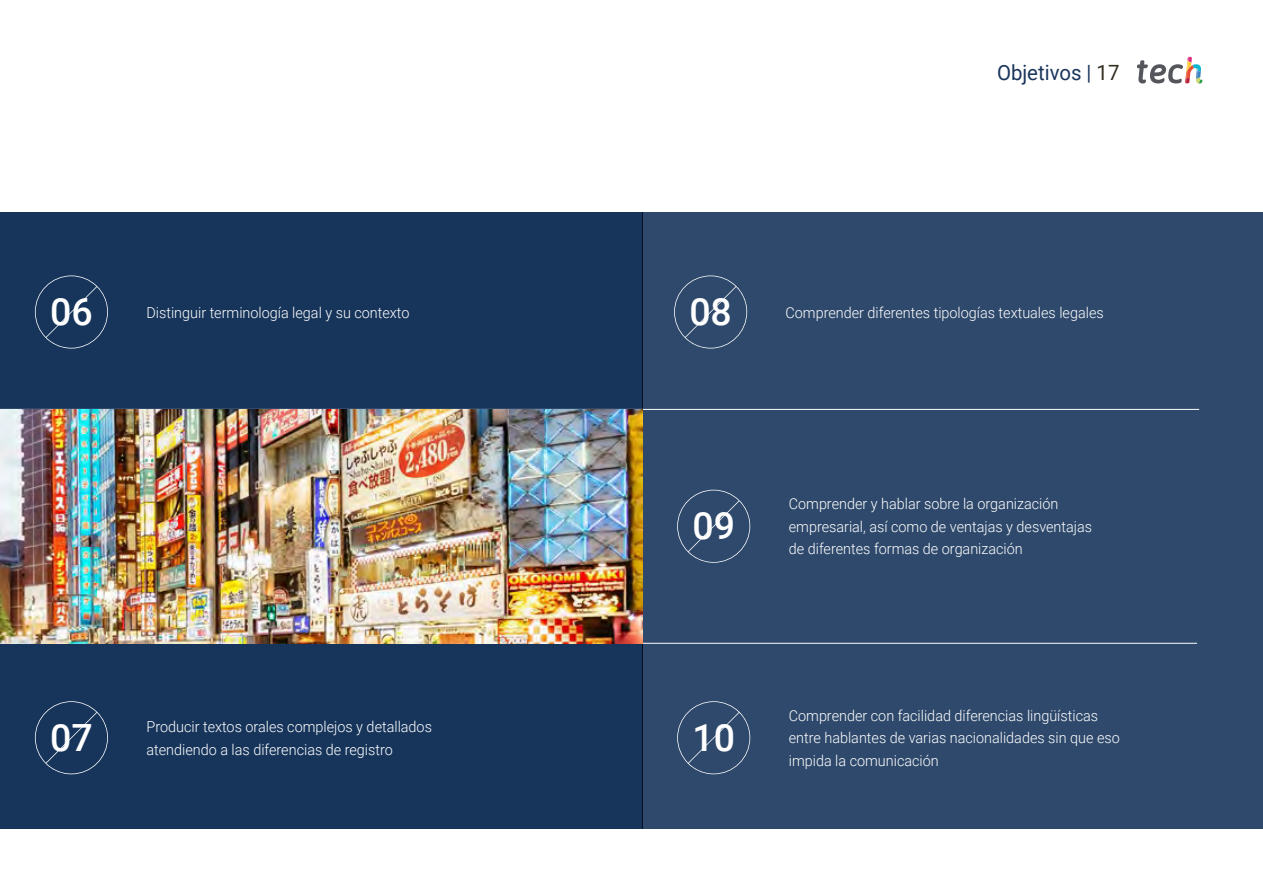
<style>
.page{position:relative;width:1263px;height:893px;background:#fff}
.page>*{position:absolute;margin:0;border:0;box-sizing:border-box;transform-origin:0 0}
.t1{font:500 37.5px "Roboto";color:#fff}
.t2{font:21px "Roboto";color:#1a355c}
.t3{font:300 15px/22.5px "Roboto";color:#fff;scale:.96 1}
.s1{color:#312e20}
</style>
<div class="page">
<div style="left:0;top:213px;width:642px;height:616px;background:#17355b"></div>
<div style="left:642px;top:213px;width:621px;height:616px;background:#2e496b"></div>
<svg style="left:35px;top:275px;width:73px;height:74px"></svg>
<svg style="left:35px;top:701px;width:73px;height:73px"></svg>
<svg style="left:677px;top:490px;width:73px;height:73px"></svg>
<svg style="left:674px;top:275px;width:73px;height:74px"></svg>
<svg style="left:677px;top:701px;width:73px;height:73px"></svg>
<svg style="left:1137px;top:57px;width:65px;height:27px"></svg>
<hr style="left:0;top:409px;width:1199px;height:1px;background:#fff">
<hr style="left:0;top:643px;width:1197px;height:1px;background:#fff">
<img style="left:0;top:409px;width:642px;height:234px">
<h2 class="t2" style="left:997px;top:57px;width:124px">Objetivos | <span class="s1">17</span></h2>
<h1 class="t1" style="left:50px;top:285px;width:44px">06</h1>
<p class="t3" style="left:147px;top:300px;width:275px">Distinguir terminología legal y su contexto</p>
<h1 class="t1" style="left:689px;top:285px;width:44px">08</h1>
<p class="t3" style="left:785px;top:300px;width:333px">Comprender diferentes tipologías textuales legales</p>
<h1 class="t1" style="left:692px;top:499px;width:44px">09</h1>
<p class="t3" style="left:789px;top:492px;width:317px">Comprender y hablar sobre la organización empresarial, así como de ventajas y desventajas de diferentes formas de organización</p>
<h1 class="t1" style="left:50px;top:711px;width:44px">07</h1>
<p class="t3" style="left:147px;top:715px;width:299px">Producir textos orales complejos y detallados</p>
<p class="t3" style="left:147px;top:737px;width:258px">atendiendo a las diferencias de registro</p>
<h1 class="t1" style="left:692px;top:711px;width:44px">10</h1>
<p class="t3" style="left:789px;top:704px;width:346px">Comprender con facilidad diferencias lingüísticas entre hablantes de varias nacionalidades sin que eso impida la comunicación</p>
</div>
